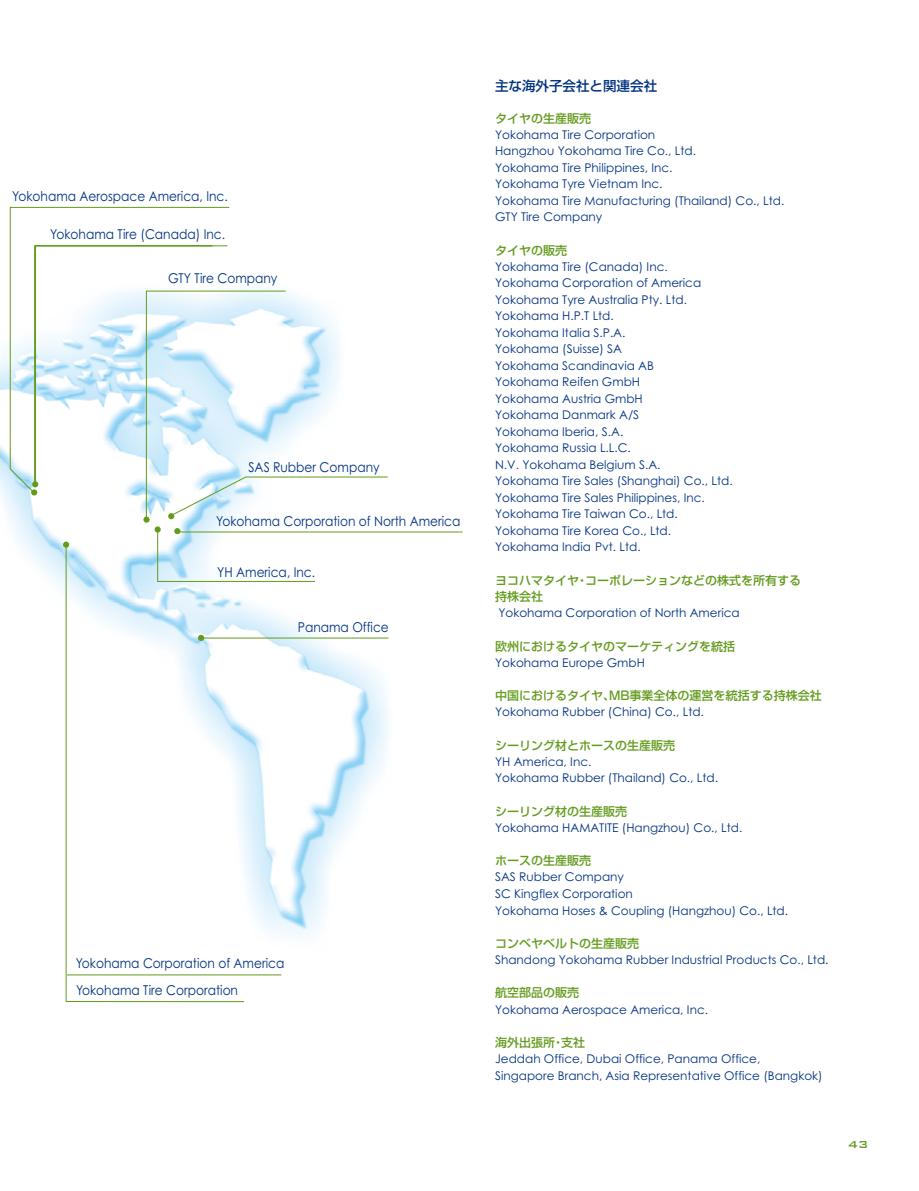
<style>
.page{position:relative;width:919px;height:1191px;background:#fff}
.page>*{position:absolute;margin:0;border:0;box-sizing:border-box;transform-origin:0 0}
.t1{font:13.5px "Century Gothic";color:#003280;scale:.9 1}
.t2{font:13.5px "Shin Go Pro Medium 90 pv RKSJ H";color:#003280}
.t3{font:500 13.5px "Bank Gothic";color:#639b1d}
.t4{font:12px/16.5px "Century Gothic";color:#003280}
.t5{font:12px/16.5px "Shin Go Pro Medium 90 pv RKSJ H";color:#639b1d}
</style>
<div class="page">
<svg style="left:0;top:206px;width:463px;height:797px"></svg>
<p class="t1" style="left:12px;top:188px;width:241px">Yokohama Aerospace America, Inc.</p>
<p class="t1" style="left:50px;top:226px;width:196px">Yokohama Tire (Canada) Inc.</p>
<p class="t1" style="left:168px;top:269px;width:123px">GTY Tire Company</p>
<p class="t1" style="left:248px;top:458px;width:147px">SAS Rubber Company</p>
<p class="t1" style="left:216px;top:513px;width:273px">Yokohama Corporation of North America</p>
<p class="t1" style="left:217px;top:564px;width:110px">YH America, Inc.</p>
<p class="t1" style="left:298px;top:619px;width:103px">Panama Office</p>
<p class="t1" style="left:76px;top:954px;width:233px">Yokohama Corporation of America</p>
<p class="t1" style="left:76px;top:982px;width:181px">Yokohama Tire Corporation</p>
<p class="t2" style="left:495px;top:75px;width:163px">主な海外子会社と関連会社</p>
<p class="t5" style="left:495px;top:108px;width:97px">タイヤの生産販売</p>
<p class="t4" style="left:495px;top:126px;width:291px">Yokohama Tire Corporation<br>Hangzhou Yokohama Tire Co., Ltd.<br>Yokohama Tire Philippines, Inc.<br>Yokohama Tyre Vietnam Inc.<br>Yokohama Tire Manufacturing (Thailand) Co., Ltd.<br>GTY Tire Company</p>
<p class="t5" style="left:495px;top:240px;width:73px">タイヤの販売</p>
<p class="t4" style="left:495px;top:258px;width:239px">Yokohama Tire (Canada) Inc.<br>Yokohama Corporation of America<br>Yokohama Tyre Australia Pty. Ltd.<br>Yokohama H.P.T Ltd.<br>Yokohama Italia S.P.A.<br>Yokohama (Suisse) SA<br>Yokohama Scandinavia AB<br>Yokohama Reifen GmbH<br>Yokohama Austria GmbH<br>Yokohama Danmark A/S<br>Yokohama Iberia, S.A.<br>Yokohama Russia L.L.C.<br>N.V. Yokohama Belgium S.A.<br>Yokohama Tire Sales (Shanghai) Co., Ltd.<br>Yokohama Tire Sales Philippines, Inc.<br>Yokohama Tire Taiwan Co., Ltd.<br>Yokohama Tire Korea Co., Ltd.<br>Yokohama India Pvt. Ltd.</p>
<p class="t5" style="left:495px;top:570px;width:307px">ヨコハマタイヤ・コーポレーションなどの株式を所有する持株会社</p>
<p class="t4" style="left:498px;top:604px;width:243px">Yokohama Corporation of North America</p>
<p class="t5" style="left:495px;top:636px;width:241px">欧州におけるタイヤのマーケティングを統括</p>
<p class="t4" style="left:495px;top:654px;width:151px">Yokohama Europe GmbH</p>
<p class="t5" style="left:495px;top:686px;width:328px">中国におけるタイヤ、MB事業全体の運営を統括する持株会社</p>
<p class="t4" style="left:495px;top:703px;width:210px">Yokohama Rubber (China) Co., Ltd.</p>
<p class="t5" style="left:495px;top:735px;width:181px">シーリング材とホースの生産販売</p>
<p class="t4" style="left:495px;top:753px;width:224px">YH America, Inc.<br>Yokohama Rubber (Thailand) Co., Ltd.</p>
<p class="t5" style="left:495px;top:801px;width:133px">シーリング材の生産販売</p>
<p class="t4" style="left:495px;top:819px;width:249px">Yokohama HAMATITE (Hangzhou) Co., Ltd.</p>
<p class="t5" style="left:495px;top:851px;width:97px">ホースの生産販売</p>
<p class="t4" style="left:495px;top:868px;width:294px">SAS Rubber Company<br>SC Kingflex Corporation<br>Yokohama Hoses &amp; Coupling (Hangzhou) Co., Ltd.</p>
<p class="t5" style="left:495px;top:933px;width:145px">コンベヤベルトの生産販売</p>
<p class="t4" style="left:495px;top:951px;width:335px">Shandong Yokohama Rubber Industrial Products Co., Ltd.</p>
<p class="t5" style="left:495px;top:983px;width:85px">航空部品の販売</p>
<p class="t4" style="left:495px;top:1000px;width:214px">Yokohama Aerospace America, Inc.</p>
<p class="t5" style="left:495px;top:1032px;width:91px">海外出張所・支社</p>
<p class="t4" style="left:495px;top:1050px;width:329px">Jeddah Office, Dubai Office, Panama Office,<br>Singapore Branch, Asia Representative Office (Bangkok)</p>
<p class="t3" style="left:847px;top:1137px;width:22px">43</p>
</div>
